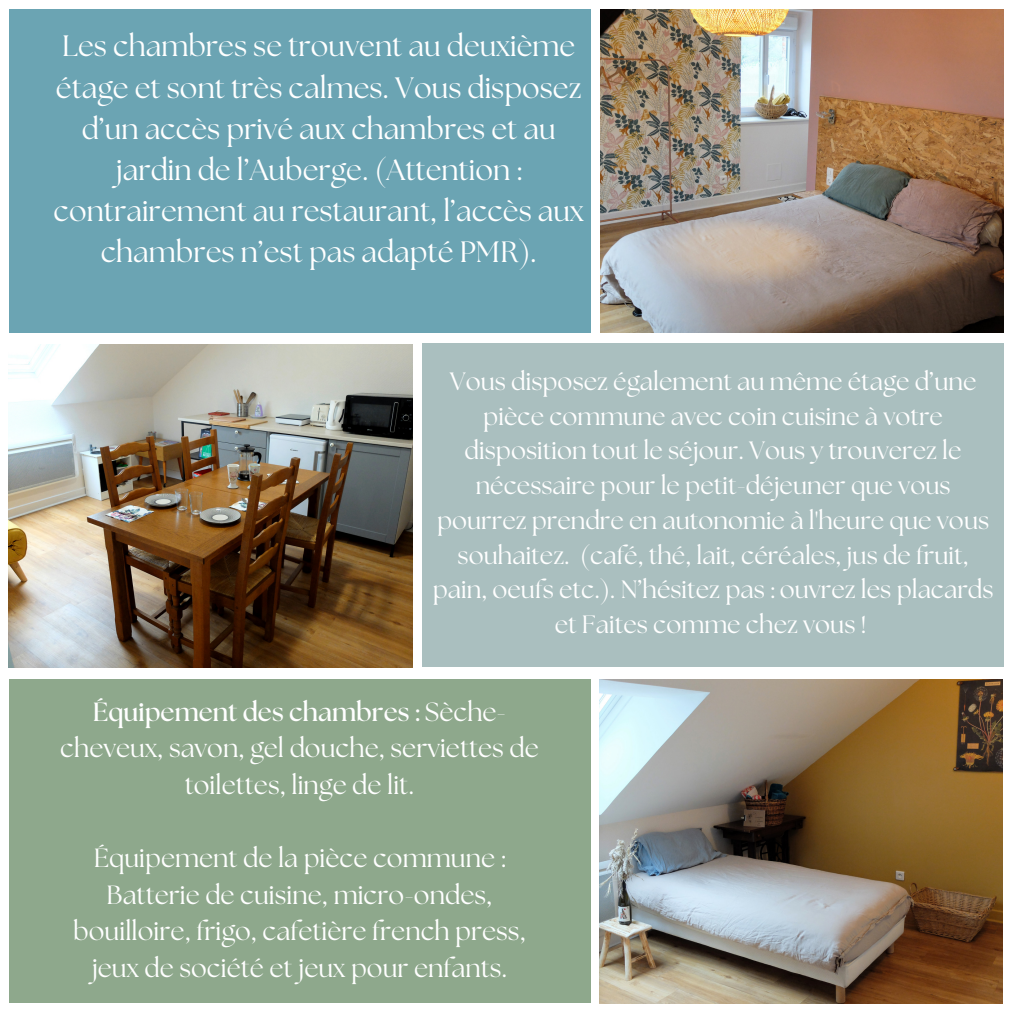
<style>
.page{position:relative;width:1013px;height:1013px;background:#fff}
.page>*{position:absolute;margin:0;border:0;box-sizing:border-box;transform-origin:0 0}
.t1{font:29.38px/41.1px "The Seasons";color:#fff;text-align:center}
.t2{font:26.25px/36.5px "The Seasons";color:#fff;text-align:center}
.t3{font:25px/34.8px "The Seasons";color:#fff;text-align:center}
.s1{font-weight:700}
</style>
<div class="page">
<div style="left:422px;top:343px;width:582px;height:324px;background:#aabfbf"></div>
<div style="left:9px;top:9px;width:581px;height:323px;background:#6ba4b3"></div>
<div style="left:9px;top:679px;width:581px;height:323px;background:#8ea88c"></div>
<img style="left:600px;top:9px;width:403px;height:324px">
<img style="left:9px;top:344px;width:403px;height:323px">
<img style="left:599px;top:679px;width:403px;height:324px">
<p class="t1" style="left:54px;top:27px;width:532px">Les chambres se trouvent au deuxième étage et sont très calmes. Vous disposez d’un accès privé aux chambres et au jardin de l’Auberge. (Attention : contrairement au restaurant, l’accès aux chambres n’est pas adapté PMR).</p>
<p class="t3" style="left:433px;top:365px;width:562px">Vous disposez également au même étage d’une pièce commune avec coin cuisine à votre disposition tout le séjour. Vous y trouverez le nécessaire pour le petit-déjeuner que vous pourrez prendre en autonomie à l'heure que vous souhaitez. (café, thé, lait, céréales, jus de fruit, pain, oeufs etc.). N’hésitez pas : ouvrez les placards et Faites comme chez vous !</p>
<p class="t2" style="left:60px;top:695px;width:480px"><span class="s1">Équipement des chambres :</span> Sèche&shy;cheveux, savon, gel douche, serviettes de toilettes, linge de lit.</p>
<p class="t2" style="left:73px;top:841px;width:454px">Équipement de la pièce commune :<br>Batterie de cuisine, micro-ondes, bouilloire, frigo, cafetière french press, jeux de société et jeux pour enfants.</p>
</div>
